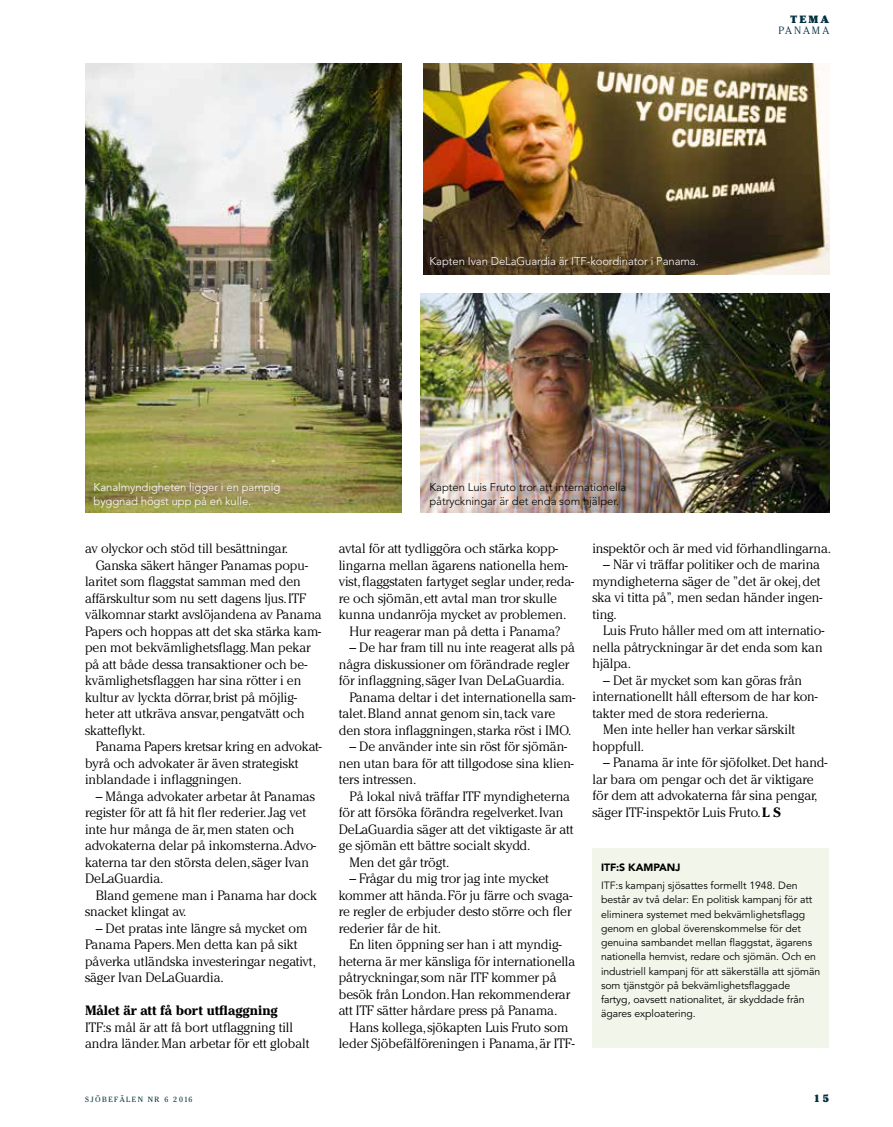
<style>
.page{position:relative;width:893px;height:1127px;background:#fff}
.page>*{position:absolute;margin:0;border:0;box-sizing:border-box;transform-origin:0 0}
.t1{font:300 13.5px/16.5px "Cheltenham";letter-spacing:-.005em;color:#000}
.t2{font:700 13.5px "Cheltenham";letter-spacing:-.005em;color:#000}
.t3{font:300 11.25px/14.2px "Avenir";letter-spacing:-.005em;color:#fff}
.t4{font:300 11.25px/14.2px "Avenir";letter-spacing:-.005em;color:#000}
.t5{font:10.5px/14.2px "Avenir";letter-spacing:-.005em;color:#000}
.t6{font:900 10.5px "Avenir";letter-spacing:-.005em;color:#000}
.t7{font:900 10.5px "Cheltenham";color:#00303e}
.t8{font:300 10.5px "Cheltenham";letter-spacing:.2em;color:#00303e}
.t9{font:7.5px "Cheltenham";letter-spacing:.2em;color:#00303e}
.s1{font-weight:700}
</style>
<div class="page">
<img style="left:85px;top:64px;width:317px;height:448px">
<img style="left:423px;top:64px;width:406px;height:210px">
<img style="left:421px;top:293px;width:408px;height:219px">
<div style="left:592px;top:848px;width:237px;height:200px;background:#f2f5e9"></div>
<p class="t7" style="left:791px;top:13px;width:40px">TEMA</p>
<p class="t8" style="left:778px;top:24px;width:52px">PANAMA</p>
<p class="t3" style="left:429px;top:254px;width:271px">Kapten Ivan DeLaGuardia är ITF-koordinator i Panama.</p>
<p class="t3" style="left:94px;top:480px;width:188px">Kanalmyndigheten ligger i en pampig byggnad högst upp på en kulle.</p>
<p class="t1" style="left:85px;top:540px;width:205px">av olyckor och stöd till besättningar.</p>
<p class="t1" style="left:96px;top:556px;width:214px">Ganska säkert hänger Panamas popu-</p>
<p class="t1" style="left:85px;top:573px;width:217px">laritet som flaggstat samman med den</p>
<p class="t1" style="left:85px;top:589px;width:223px">affärskultur som nu sett dagens ljus. ITF</p>
<p class="t1" style="left:85px;top:606px;width:238px">välkomnar starkt avslöjandena av Panama</p>
<p class="t1" style="left:85px;top:622px;width:238px">Papers och hoppas att det ska stärka kam-</p>
<p class="t1" style="left:85px;top:639px;width:227px">pen mot bekvämlighetsflagg. Man pekar</p>
<p class="t1" style="left:85px;top:655px;width:222px">på att både dessa transaktioner och be--</p>
<p class="t1" style="left:85px;top:672px;width:218px">kvämlighetsflaggen har sina rötter i en</p>
<p class="t1" style="left:85px;top:688px;width:213px">kultur av lyckta dörrar, brist på möjlig-</p>
<p class="t1" style="left:85px;top:705px;width:221px">heter att utkräva ansvar, pengatvätt och</p>
<p class="t1" style="left:85px;top:721px;width:62px">skatteflykt.</p>
<p class="t1" style="left:96px;top:738px;width:228px">Panama Papers kretsar kring en advokat-</p>
<p class="t1" style="left:85px;top:754px;width:215px">byrå och advokater är även strategiskt</p>
<p class="t1" style="left:85px;top:771px;width:158px">inblandade i inflaggningen.</p>
<p class="t1" style="left:85px;top:787px;width:233px;text-indent:11px">– Många advokater arbetar åt Panamas register för att få hit fler rederier. Jag vet inte hur många de är, men staten och advokaterna delar på inkomsterna.Advo&shy;katerna tar den största delen, säger Ivan DeLaGuardia.</p>
<p class="t1" style="left:85px;top:886px;width:233px;text-indent:11px">Bland gemene man i Panama har dock snacket klingat av.</p>
<p class="t1" style="left:85px;top:919px;width:232px;text-indent:11px">– Det pratas inte längre så mycket om Panama Papers. Men detta kan på sikt påverka utländska investeringar negativt, säger Ivan DeLaGuardia.</p>
<p class="t2" style="left:85px;top:1002px;width:194px">Målet är att få bort utflaggning</p>
<p class="t1" style="left:85px;top:1018px;width:226px">ITF:s mål är att få bort utflaggning till andra länder. Man arbetar för ett globalt</p>
<p class="t4" style="left:429px;top:480px;width:198px">Kapten Luis Fruto tror att internationella påtryckningar är det enda som hjälper.</p>
<p class="t1" style="left:339px;top:540px;width:221px">avtal för att tydliggöra och stärka kopp-</p>
<p class="t1" style="left:339px;top:556px;width:231px">lingarna mellan ägarens nationella hem-</p>
<p class="t1" style="left:339px;top:573px;width:237px">vist, flaggstaten fartyget seglar under, reda-</p>
<p class="t1" style="left:339px;top:589px;width:220px">re och sjömän, ett avtal man tror skulle</p>
<p class="t1" style="left:339px;top:606px;width:229px">kunna undanröja mycket av problemen.</p>
<p class="t1" style="left:349px;top:622px;width:213px">Hur reagerar man på detta i Panama?</p>
<p class="t1" style="left:349px;top:639px;width:227px">– De har fram till nu inte reagerat alls på</p>
<p class="t1" style="left:339px;top:655px;width:232px">några diskussioner om förändrade regler</p>
<p class="t1" style="left:339px;top:672px;width:228px">för inflaggning, säger Ivan DeLaGuardia.</p>
<p class="t1" style="left:349px;top:688px;width:228px">Panama deltar i det internationella sam-</p>
<p class="t1" style="left:339px;top:705px;width:218px">talet. Bland annat genom sin, tack vare</p>
<p class="t1" style="left:339px;top:721px;width:234px">den stora inflaggningen, starka röst i IMO.</p>
<p class="t1" style="left:339px;top:738px;width:237px;text-indent:11px">– De använder inte sin röst för sjömän&shy;nen utan bara för att tillgodose sina klien&shy;ters intressen.</p>
<p class="t1" style="left:349px;top:787px;width:222px">På lokal nivå träffar ITF myndigheterna</p>
<p class="t1" style="left:339px;top:804px;width:226px">för att försöka förändra regelverket. Ivan</p>
<p class="t1" style="left:339px;top:820px;width:236px">DeLaGuardia säger att det viktigaste är att</p>
<p class="t1" style="left:339px;top:837px;width:193px">ge sjömän ett bättre socialt skydd.</p>
<p class="t1" style="left:349px;top:853px;width:102px">Men det går trögt.</p>
<p class="t1" style="left:339px;top:870px;width:235px;text-indent:11px">– Frågar du mig tror jag inte mycket kommer att hända. För ju färre och svaga&shy;re regler de erbjuder desto större och fler rederier får de hit.</p>
<p class="t1" style="left:339px;top:936px;width:238px;text-indent:11px">En liten öppning ser han i att myndig&shy;heterna är mer känsliga för internationella påtryckningar, som när ITF kommer på besök från London. Han rekommenderar att ITF sätter hårdare press på Panama.</p>
<p class="t1" style="left:339px;top:1018px;width:237px;text-align:center">Hans kollega, sjökapten Luis Fruto som leder Sjöbefälföreningen i Panama, är ITF-</p>
<p class="t1" style="left:592px;top:540px;width:240px">inspektör och är med vid förhandlingarna.</p>
<p class="t1" style="left:592px;top:556px;width:231px;text-indent:11px">– När vi träffar politiker och de marina myndigheterna säger de ”det är okej, det ska vi titta på”, men sedan händer ingen&shy;ting.</p>
<p class="t1" style="left:592px;top:622px;width:233px;text-align:justify;text-indent:11px">Luis Fruto håller med om att internatio&shy;nella påtryckningar är det enda som kan hjälpa.</p>
<p class="t1" style="left:603px;top:672px;width:200px">– Det är mycket som kan göras från</p>
<p class="t1" style="left:592px;top:688px;width:227px">internationellt håll eftersom de har kon-</p>
<p class="t1" style="left:592px;top:705px;width:177px">takter med de stora rederierna.</p>
<p class="t1" style="left:603px;top:721px;width:194px">Men inte heller han verkar särskilt</p>
<p class="t1" style="left:592px;top:738px;width:53px">hoppfull.</p>
<p class="t1" style="left:592px;top:754px;width:237px;text-indent:11px">– Panama är inte för sjöfolket. Det hand&shy;lar bara om pengar och det är viktigare för dem att advokaterna får sina pengar, säger ITF-inspektör Luis Fruto. <span class="s1">L S</span></p>
<p class="t6" style="left:601px;top:861px;width:81px">ITF:S KAMPANJ</p>
<p class="t5" style="left:601px;top:879px;width:221px">ITF:s kampanj sjösattes formellt 1948. Den består av två delar: En politisk kampanj för att eliminera systemet med bekvämlighetsflagg genom en global överenskommelse för det genuina sambandet mellan flaggstat, ägarens nationella hemvist, redare och sjömän. Och en industriell kampanj för att säkerställa att sjömän som tjänstgör på bekvämlighetsflaggade fartyg, oavsett nationalitet, är skyddade från ägares exploatering.</p>
<p class="t9" style="left:85px;top:1094px;width:109px">SJÖBEFÄLEN NR 6 2016</p>
<p class="t7" style="left:814px;top:1091px;width:17px">1 5</p>
</div>
